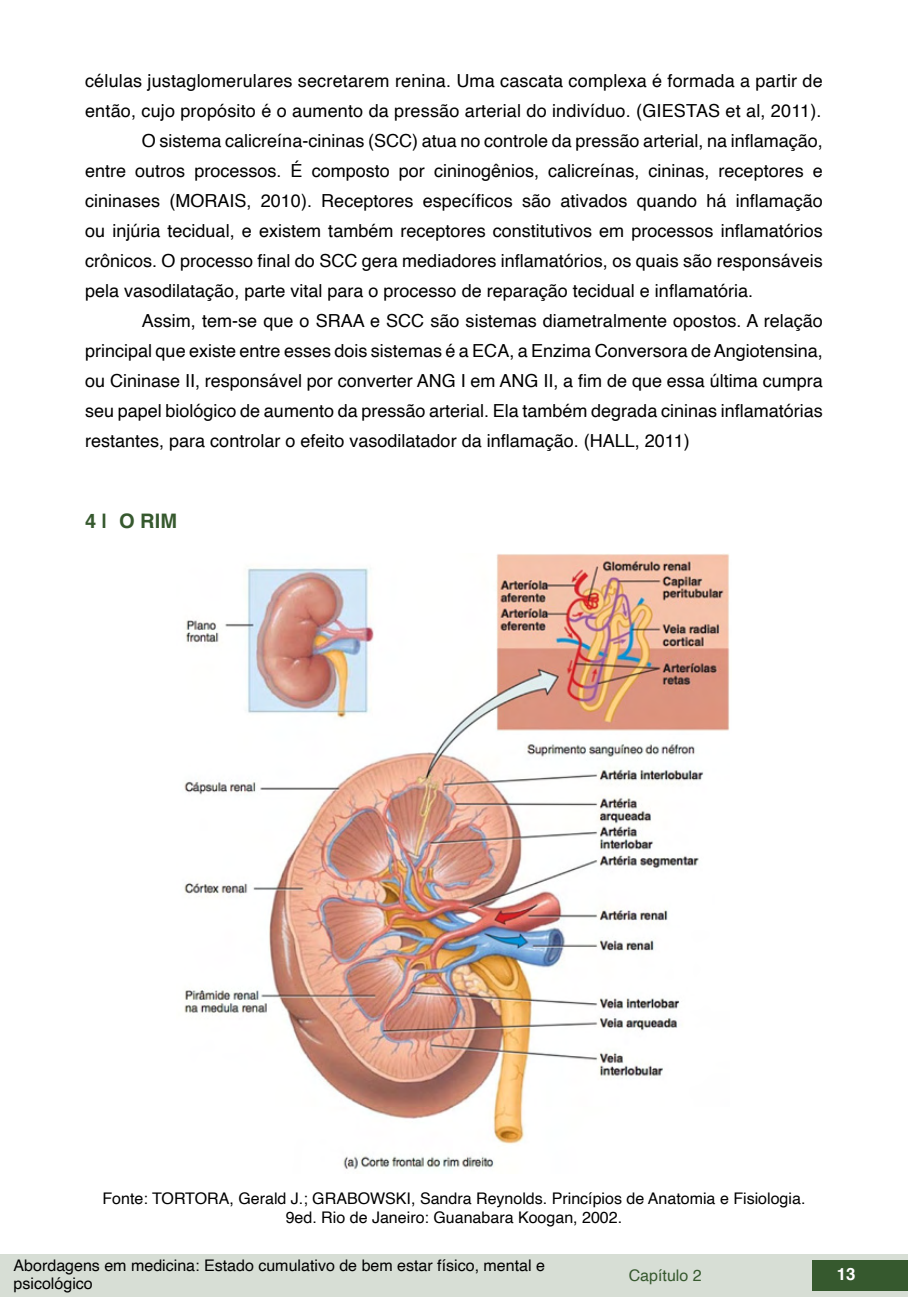
<style>
.page{position:relative;width:908px;height:1304px;background:#fff}
.page>*{position:absolute;margin:0;border:0;box-sizing:border-box;transform-origin:0 0}
.t1{font:700 20px "Helvetica";color:#36592e}
.t2{font:18px "Helvetica";color:#000}
.t3{font:700 16.8px "Helvetica";color:#fff}
.t4{font:16px/18.2px "Helvetica";color:#000}
.t5{font:16px "Helvetica";color:#36592e}
</style>
<div class="page">
<div style="left:0;top:1254px;width:906px;height:43px;background:#d7ded5"></div>
<div style="left:812px;top:1261px;width:95px;height:30px;background:#36592e"></div>
<img style="left:184px;top:554px;width:546px;height:616px">
<p class="t2" style="left:85px;top:67px;width:738px">células justaglomerulares secretarem renina. Uma cascata complexa é formada a partir de</p>
<p class="t2" style="left:85px;top:97px;width:737px">então, cujo propósito é o aumento da pressão arterial do indivíduo. (GIESTAS et al, 2011).</p>
<p class="t2" style="left:142px;top:127px;width:682px">O sistema calicreína-cininas (SCC) atua no controle da pressão arterial, na inflamação,</p>
<p class="t2" style="left:85px;top:157px;width:738px">entre outros processos. É composto por cininogênios, calicreínas, cininas, receptores e</p>
<p class="t2" style="left:85px;top:187px;width:738px">cininases (MORAIS, 2010). Receptores específicos são ativados quando há inflamação</p>
<p class="t2" style="left:85px;top:217px;width:738px">ou injúria tecidual, e existem também receptores constitutivos em processos inflamatórios</p>
<p class="t2" style="left:85px;top:247px;width:738px">crônicos. O processo final do SCC gera mediadores inflamatórios, os quais são responsáveis</p>
<p class="t2" style="left:85px;top:277px;width:669px">pela vasodilatação, parte vital para o processo de reparação tecidual e inflamatória.</p>
<p class="t2" style="left:142px;top:307px;width:682px">Assim, tem-se que o SRAA e SCC são sistemas diametralmente opostos. A relação</p>
<p class="t2" style="left:85px;top:337px;width:738px">principal que existe entre esses dois sistemas é a ECA, a Enzima Conversora de Angiotensina,</p>
<p class="t2" style="left:85px;top:367px;width:738px">ou Cininase II, responsável por converter ANG I em ANG II, a fim de que essa última cumpra</p>
<p class="t2" style="left:85px;top:397px;width:738px">seu papel biológico de aumento da pressão arterial. Ela também degrada cininas inflamatórias</p>
<p class="t2" style="left:85px;top:427px;width:606px">restantes, para controlar o efeito vasodilatador da inflamação. (HALL, 2011)</p>
<p class="t1" style="left:85px;top:505px;width:93px">4 | O RIM</p>
<p class="t4" style="left:102px;top:1189px;width:704px;line-height:19.2px;text-align:center">Fonte: TORTORA, Gerald J.; GRABOWSKI, Sandra Reynolds. Princípios de Anatomia e Fisiologia.<br>9ed. Rio de Janeiro: Guanabara Koogan, 2002.</p>
<p class="t4" style="left:14px;top:1257px;width:532px">Abordagens em medicina: Estado cumulativo de bem estar físico, mental e psicológico</p>
<p class="t5" style="left:628px;top:1263px;width:74px">Capítulo 2</p>
<p class="t3" style="left:836px;top:1261px;width:20px">13</p>
</div>
